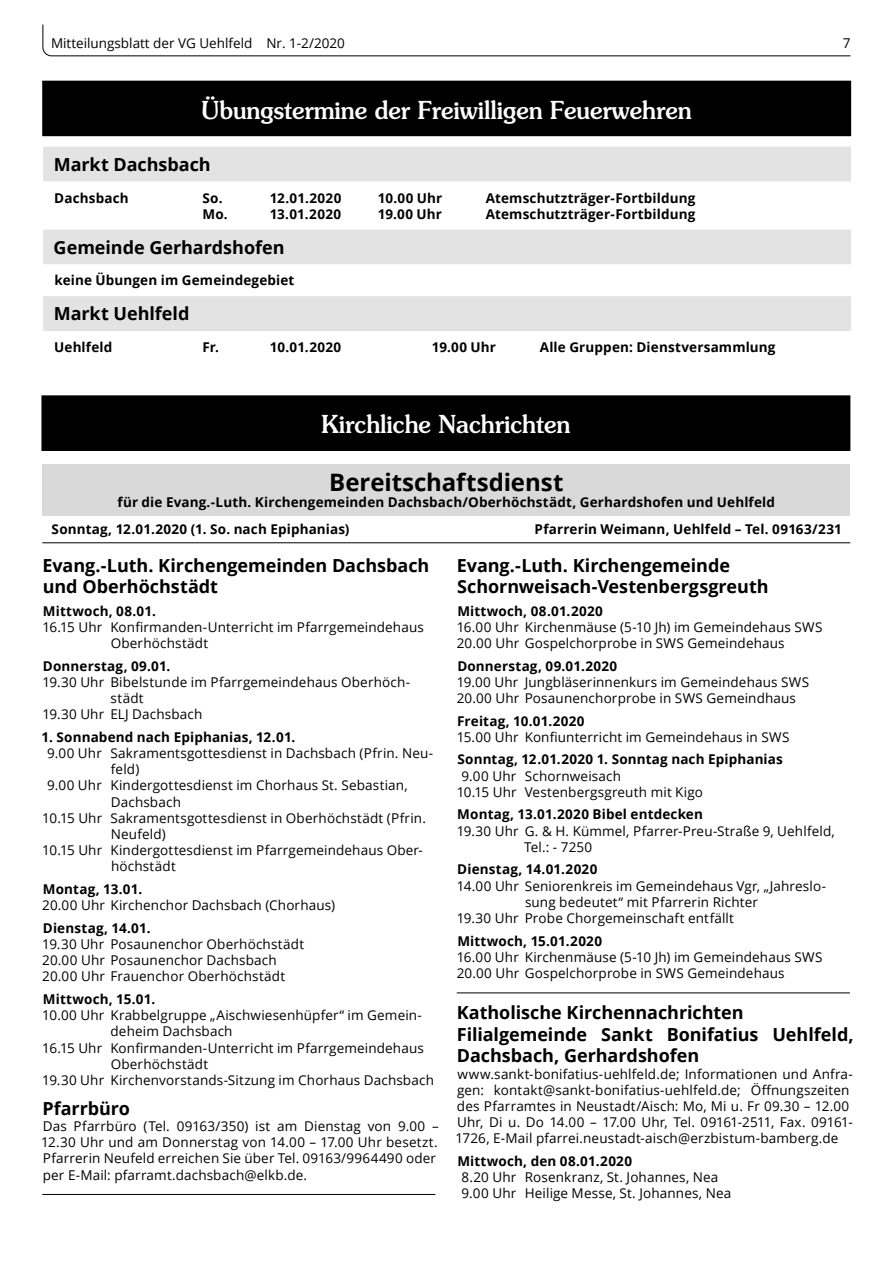
<style>
.page{position:relative;width:893px;height:1263px;background:#fff}
.page>*{position:absolute;margin:0;border:0;box-sizing:border-box;transform-origin:0 0}
.t1{font:500 24.75px "Souvenir";color:#fff;scale:.95 1}
.t2{font:700 24px "Open Sans";color:#000}
.t3{font:700 18px/21.6px "Open Sans";letter-spacing:-.005em;color:#000}
.t4{font:13.5px/16.2px "Open Sans";letter-spacing:.01em;color:#000}
.t5{font:700 13.5px/27.3px "Open Sans";letter-spacing:.01em;color:#000}
</style>
<div class="page">
<svg style="left:42px;top:24px;width:809px;height:33px"></svg>
<div style="left:43px;top:81px;width:808px;height:55px;background:#000"></div>
<div style="left:43px;top:147px;width:808px;height:35px;background:#e3e3e3"></div>
<svg style="left:43px;top:230px;width:808px;height:101px;fill:#e3e3e3"></svg>
<div style="left:42px;top:396px;width:808px;height:54px;background:#000"></div>
<div style="left:42px;top:395px;width:808px;height:56px;border:1px solid #000"></div>
<div style="left:42px;top:464px;width:808px;height:51px;background:#d9d9d9"></div>
<hr style="left:42px;top:542px;width:808px;height:1px;background:#000">
<hr style="left:42px;top:1194px;width:393px;height:1px;background:#000">
<hr style="left:457px;top:992px;width:393px;height:1px;background:#000">
<p class="t4" style="left:51px;top:34px;width:295px">Mitteilungsblatt der VG Uehlfeld Nr. 1-2/2020</p>
<p class="t4" style="left:843px;top:34px;width:9px">7</p>
<h1 class="t1" style="left:202px;top:95px;width:518px">Übungstermine der Freiwilligen Feuerwehren</h1>
<h3 class="t3" style="left:54px;top:153px;width:158px">Markt Dachsbach</h3>
<p class="t5" style="left:54px;top:184px;width:76px">Dachsbach</p>
<p class="t5" style="left:203px;top:184px;width:22px">So.</p>
<p class="t5" style="left:270px;top:184px;width:73px">12.01.2020</p>
<p class="t5" style="left:378px;top:184px;width:66px">10.00 Uhr</p>
<p class="t5" style="left:486px;top:184px;width:211px">Atemschutzträger-Fortbildung</p>
<p class="t5" style="left:203px;top:200px;width:27px">Mo.</p>
<p class="t5" style="left:270px;top:200px;width:73px">13.01.2020</p>
<p class="t5" style="left:378px;top:200px;width:66px">19.00 Uhr</p>
<p class="t5" style="left:486px;top:200px;width:211px">Atemschutzträger-Fortbildung</p>
<h3 class="t3" style="left:54px;top:236px;width:232px">Gemeinde Gerhardshofen</h3>
<p class="t5" style="left:54px;top:266px;width:242px">keine Übungen im Gemeindegebiet</p>
<h3 class="t3" style="left:54px;top:303px;width:137px">Markt Uehlfeld</h3>
<p class="t5" style="left:54px;top:333px;width:60px">Uehlfeld</p>
<p class="t5" style="left:203px;top:333px;width:18px">Fr.</p>
<p class="t5" style="left:270px;top:333px;width:73px">10.01.2020</p>
<p class="t5" style="left:432px;top:333px;width:66px">19.00 Uhr</p>
<p class="t5" style="left:540px;top:333px;width:237px">Alle Gruppen: Dienstversammlung</p>
<h1 class="t1" style="left:321px;top:409px;width:264px">Kirchliche Nachrichten</h1>
<h2 class="t2" style="left:329px;top:465px;width:236px">Bereitschaftsdienst</h2>
<p class="t5" style="left:52px;top:488px;width:725px;text-indent:66px">für die Evang.-Luth. Kirchengemeinden Dachsbach/Oberhöchstädt, Gerhardshofen und Uehlfeld<br>Sonntag, 12.01.2020 (1. So. nach Epiphanias)</p>
<p class="t5" style="left:535px;top:515px;width:309px">Pfarrerin Weimann, Uehlfeld – Tel. 09163/231</p>
<h3 class="t3" style="left:43px;top:554px;width:388px">Evang.-Luth. Kirchengemeinden Dachsbach und Oberhöchstädt</h3>
<p class="t5" style="left:43px;top:597px;width:115px">Mittwoch, 08.01.</p>
<p class="t4" style="left:111px;top:618px;width:315px;text-indent:-68px">16.15 Uhr Konfirmanden-Unterricht im Pfarrgemeindehaus<br>Oberhöchstädt</p>
<p class="t5" style="left:43px;top:652px;width:129px">Donnerstag, 09.01.</p>
<p class="t4" style="left:42px;top:673px;width:369px">19.30 Uhr Bibelstunde im Pfarrgemeindehaus Oberhöch-</p>
<p class="t4" style="left:111px;top:690px;width:35px">städt</p>
<p class="t4" style="left:42px;top:706px;width:162px">19.30 Uhr ELJ Dachsbach</p>
<p class="t5" style="left:42px;top:723px;width:255px">1. Sonnabend nach Epiphanias, 12.01.</p>
<p class="t4" style="left:47px;top:745px;width:387px">9.00 Uhr Sakramentsgottesdienst in Dachsbach (Pfrin. Neu-</p>
<p class="t4" style="left:111px;top:761px;width:30px">feld)</p>
<p class="t4" style="left:47px;top:777px;width:362px">9.00 Uhr Kindergottesdienst im Chorhaus St. Sebastian,</p>
<p class="t4" style="left:111px;top:793px;width:72px">Dachsbach</p>
<p class="t4" style="left:42px;top:809px;width:385px">10.15 Uhr Sakramentsgottesdienst in Oberhöchstädt (Pfrin.</p>
<p class="t4" style="left:111px;top:826px;width:57px">Neufeld)</p>
<p class="t4" style="left:42px;top:842px;width:382px">10.15 Uhr Kindergottesdienst im Pfarrgemeindehaus Ober-</p>
<p class="t4" style="left:111px;top:858px;width:66px">höchstädt</p>
<p class="t5" style="left:43px;top:875px;width:101px">Montag, 13.01.</p>
<p class="t4" style="left:42px;top:897px;width:294px">20.00 Uhr Kirchenchor Dachsbach (Chorhaus)</p>
<p class="t5" style="left:43px;top:914px;width:109px">Dienstag, 14.01.</p>
<p class="t4" style="left:42px;top:936px;width:263px">19.30 Uhr Posaunenchor Oberhöchstädt<br>20.00 Uhr Posaunenchor Dachsbach<br>20.00 Uhr Frauenchor Oberhöchstädt</p>
<p class="t5" style="left:43px;top:985px;width:114px">Mittwoch, 15.01.</p>
<p class="t4" style="left:42px;top:1007px;width:381px">10.00 Uhr Krabbelgruppe „Aischwiesenhüpfer“ im Gemein-</p>
<p class="t4" style="left:111px;top:1023px;width:124px">deheim Dachsbach</p>
<p class="t4" style="left:42px;top:1039px;width:383px">16.15 Uhr Konfirmanden-Unterricht im Pfarrgemeindehaus</p>
<p class="t4" style="left:111px;top:1055px;width:99px">Oberhöchstädt</p>
<p class="t4" style="left:42px;top:1072px;width:393px">19.30 Uhr Kirchenvorstands-Sitzung im Chorhaus Dachsbach</p>
<h3 class="t3" style="left:42px;top:1097px;width:89px">Pfarrbüro</h3>
<p class="t4" style="left:41px;top:1117px;width:399px">Das Pfarrbüro (Tel. 09163/350) ist am Dienstag von 9.00 – 12.30 Uhr und am Donnerstag von 14.00 – 17.00 Uhr besetzt.<br>Pfarrerin Neufeld erreichen Sie über Tel. 09163/9964490 oder per E-Mail: pfarramt.dachsbach@elkb.de.</p>
<h3 class="t3" style="left:457px;top:554px;width:313px">Evang.-Luth. Kirchengemeinde<br>Schornweisach-Vestenbergsgreuth</h3>
<p class="t5" style="left:457px;top:597px;width:147px">Mittwoch, 08.01.2020</p>
<p class="t4" style="left:457px;top:618px;width:367px">16.00 Uhr Kirchenmäuse (5-10 Jh) im Gemeindehaus SWS<br>20.00 Uhr Gospelchorprobe in SWS Gemeindehaus</p>
<p class="t5" style="left:457px;top:652px;width:161px">Donnerstag, 09.01.2020</p>
<p class="t4" style="left:457px;top:673px;width:354px">19.00 Uhr Jungbläserinnenkurs im Gemeindehaus SWS<br>20.00 Uhr Posaunenchorprobe in SWS Gemeindhaus</p>
<p class="t5" style="left:457px;top:707px;width:129px">Freitag, 10.01.2020</p>
<p class="t4" style="left:457px;top:728px;width:334px">15.00 Uhr Konfiunterricht im Gemeindehaus in SWS</p>
<p class="t5" style="left:457px;top:745px;width:327px">Sonntag, 12.01.2020 1. Sonntag nach Epiphanias</p>
<p class="t4" style="left:457px;top:767px;width:248px;text-indent:5px">9.00 Uhr Schornweisach<br>10.15 Uhr Vestenbergsgreuth mit Kigo</p>
<p class="t5" style="left:457px;top:800px;width:247px">Montag, 13.01.2020 Bibel entdecken</p>
<p class="t4" style="left:524px;top:822px;width:312px;text-indent:-67px">19.30 Uhr G. &amp; H. Kümmel, Pfarrer-Preu-Straße 9, Uehlfeld,<br>Tel.: - 7250</p>
<p class="t5" style="left:457px;top:855px;width:142px">Dienstag, 14.01.2020</p>
<p class="t4" style="left:457px;top:877px;width:371px">14.00 Uhr Seniorenkreis im Gemeindehaus Vgr, „Jahreslo-</p>
<p class="t4" style="left:525px;top:893px;width:234px">sung bedeutet“ mit Pfarrerin Richter</p>
<p class="t4" style="left:457px;top:910px;width:279px">19.30 Uhr Probe Chorgemeinschaft entfällt</p>
<p class="t5" style="left:457px;top:927px;width:146px">Mittwoch, 15.01.2020</p>
<p class="t4" style="left:457px;top:948px;width:367px">16.00 Uhr Kirchenmäuse (5-10 Jh) im Gemeindehaus SWS<br>20.00 Uhr Gospelchorprobe in SWS Gemeindehaus</p>
<h3 class="t3" style="left:457px;top:1001px;width:398px">Katholische Kirchennachrichten<br>Filialgemeinde Sankt Bonifatius Uehlfeld,<br>Dachsbach, Gerhardshofen</h3>
<p class="t4" style="left:456px;top:1065px;width:399px">www.sankt-bonifatius-uehlfeld.de; Informationen und Anfra&shy;gen: kontakt@sankt-bonifatius-uehlfeld.de; Öffnungszeiten des Pfarramtes in Neustadt/Aisch: Mo, Mi u. Fr 09.30 – 12.00<br>Uhr, Di u. Do 14.00 – 17.00 Uhr, Tel. 09161-2511, Fax. 09161- 1726, E-Mail pfarrei.neustadt-aisch@erzbistum-bamberg.de</p>
<p class="t5" style="left:457px;top:1147px;width:176px">Mittwoch, den 08.01.2020</p>
<p class="t4" style="left:461px;top:1169px;width:271px">8.20 Uhr Rosenkranz, St. Johannes, Nea<br>9.00 Uhr Heilige Messe, St. Johannes, Nea</p>
</div>
